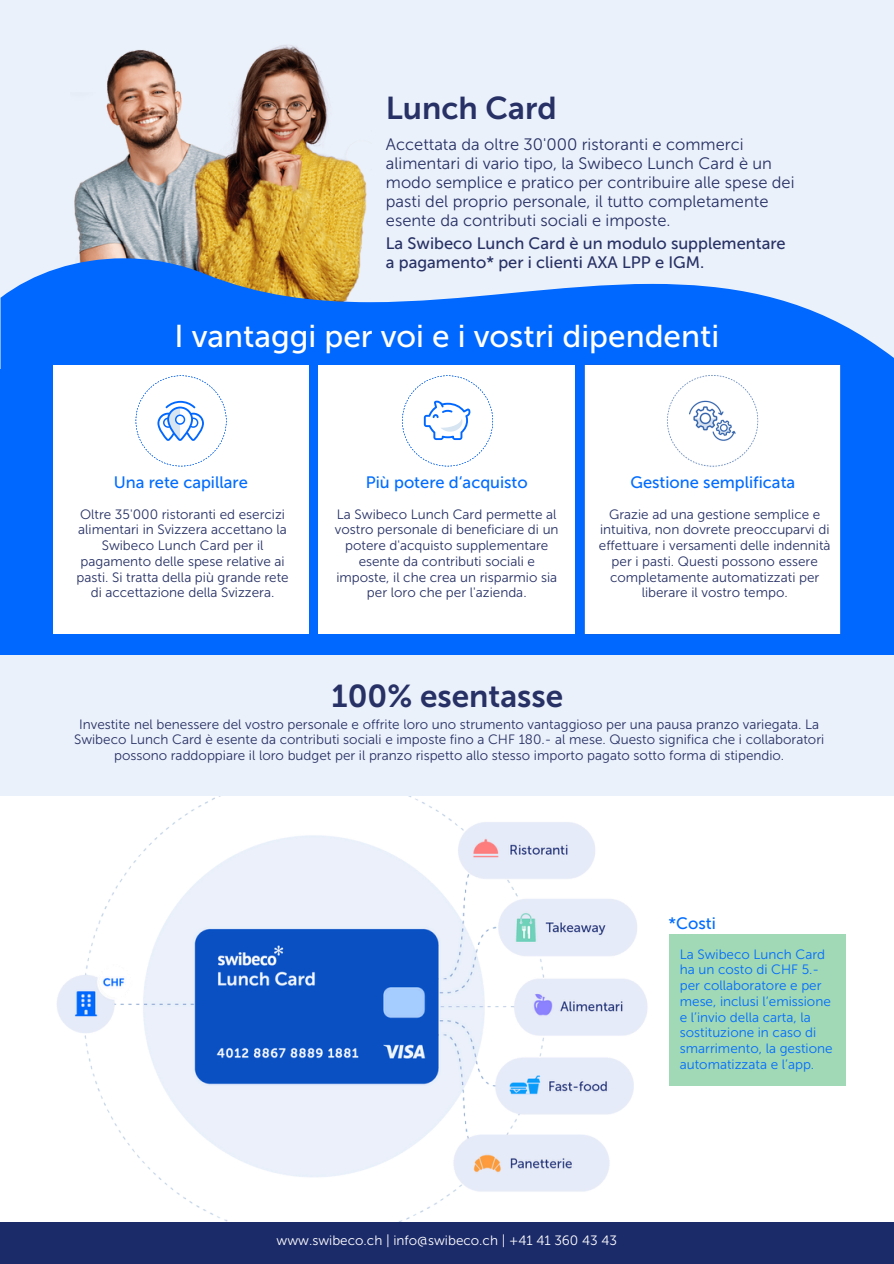
<style>
.page{position:relative;width:894px;height:1264px;background:#fff}
.page>*{position:absolute;margin:0;border:0;box-sizing:border-box;transform-origin:0 0}
.t1{font:31.5px "Museo Sans 500";color:#fff}
.t2{font:31.5px "Museo Sans 700";color:#273165}
.t3{font:16.5px/19.2px "Museo Sans 300";color:#273165}
.t4{font:16.5px/19.2px "Museo Sans 500";color:#273165}
.t5{font:16.5px "Museo Sans 500";color:#006cff}
.t6{font:13.5px/15.8px "Museo Sans 300";color:#273165;text-align:center}
.t7{font:13.5px/15.8px "Museo Sans 300";color:#006cff}
.t8{font:13.5px "Museo Sans 300";color:#fff}
</style>
<div class="page">
<img style="left:0;top:795px;width:675px;height:426px">
<div style="left:0;top:0;width:893px;height:480px;background:#ebf1fa"></div>
<div style="left:669px;top:934px;width:176px;height:151px;background:#a1d8b5"></div>
<img style="left:74px;top:45px;width:293px;height:213px">
<div style="left:0;top:655px;width:893px;height:140px;background:#ebf1fa"></div>
<svg style="left:1px;top:258px;width:892px;height:395px;fill:#0067ff"></svg>
<div style="left:53px;top:366px;width:256px;height:267px;background:#fff"></div>
<svg style="left:137px;top:401px;width:89px;height:65px"></svg>
<div style="left:319px;top:365px;width:255px;height:268px;background:#fff"></div>
<svg style="left:403px;top:400px;width:90px;height:66px"></svg>
<div style="left:0;top:1221px;width:893px;height:42px;background:#1b2a69"></div>
<img style="left:581px;top:361px;width:262px;height:276px">
<p class="t2" style="left:386px;top:89px;width:172px">Lunch Card</p>
<h3 class="t3" style="left:386px;top:135px;width:410px">Accettata da oltre 30'000 ristoranti e commerci alimentari di vario tipo, la Swibeco Lunch Card è un modo semplice e pratico per contribuire alle spese dei pasti del proprio personale, il tutto completamente esente da contributi sociali e imposte.</h3>
<h3 class="t4" style="left:386px;top:234px;width:401px">La Swibeco Lunch Card è un modulo supplementare a pagamento* per i clienti AXA LPP e IGM.</h3>
<h3 class="t1" style="left:174px;top:317px;width:546px">I vantaggi per voi e i vostri dipendenti</h3>
<h2 class="t5" style="left:114px;top:472px;width:136px">Una rete capillare</h2>
<h3 class="t5" style="left:366px;top:472px;width:163px">Più potere d‘acquisto</h3>
<p class="t6" style="left:76px;top:506px;width:214px">Oltre 35'000 ristoranti ed esercizi alimentari in Svizzera accettano la Swibeco Lunch Card per il pagamento delle spese relative ai pasti. Si tratta della più grande rete di accettazione della Svizzera.</p>
<h3 class="t6" style="left:335px;top:506px;width:225px">La Swibeco Lunch Card permette al vostro personale di beneficiare di un potere d'acquisto supplementare esente da contributi sociali e imposte, il che crea un risparmio sia per loro che per l'azienda.</h3>
<p class="t2" style="left:331px;top:677px;width:233px">100% esentasse</p>
<p class="t5" style="left:630px;top:472px;width:166px">Gestione semplificata</p>
<p class="t6" style="left:598px;top:506px;width:233px">Grazie ad una gestione semplice e intuitiva, non dovrete preoccuparvi di effettuare i versamenti delle indennità per i pasti. Questi possono essere completamente automatizzati per liberare il vostro tempo.</p>
<p class="t6" style="left:74px;top:716px;width:751px">Investite nel benessere del vostro personale e offrite loro uno strumento vantaggioso per una pausa pranzo variegata. La<br>Swibeco Lunch Card è esente da contributi sociali e imposte fino a CHF 180.- al mese. Questo significa che i collaboratori possono raddoppiare il loro budget per il pranzo rispetto allo stesso importo pagato sotto forma di stipendio.</p>
<p class="t5" style="left:668px;top:913px;width:49px">*Costi</p>
<p class="t7" style="left:679px;top:946px;width:154px">La Swibeco Lunch Card ha un costo di CHF 5.- per collaboratore e per mese, inclusi l‘emissione e l’invio della carta, la sostituzione in caso di smarrimento, la gestione automatizzata e l’app.</p>
<p class="t8" style="left:276px;top:1231px;width:342px">www.swibeco.ch | info@swibeco.ch | +41 41 360 43 43</p>
</div>
